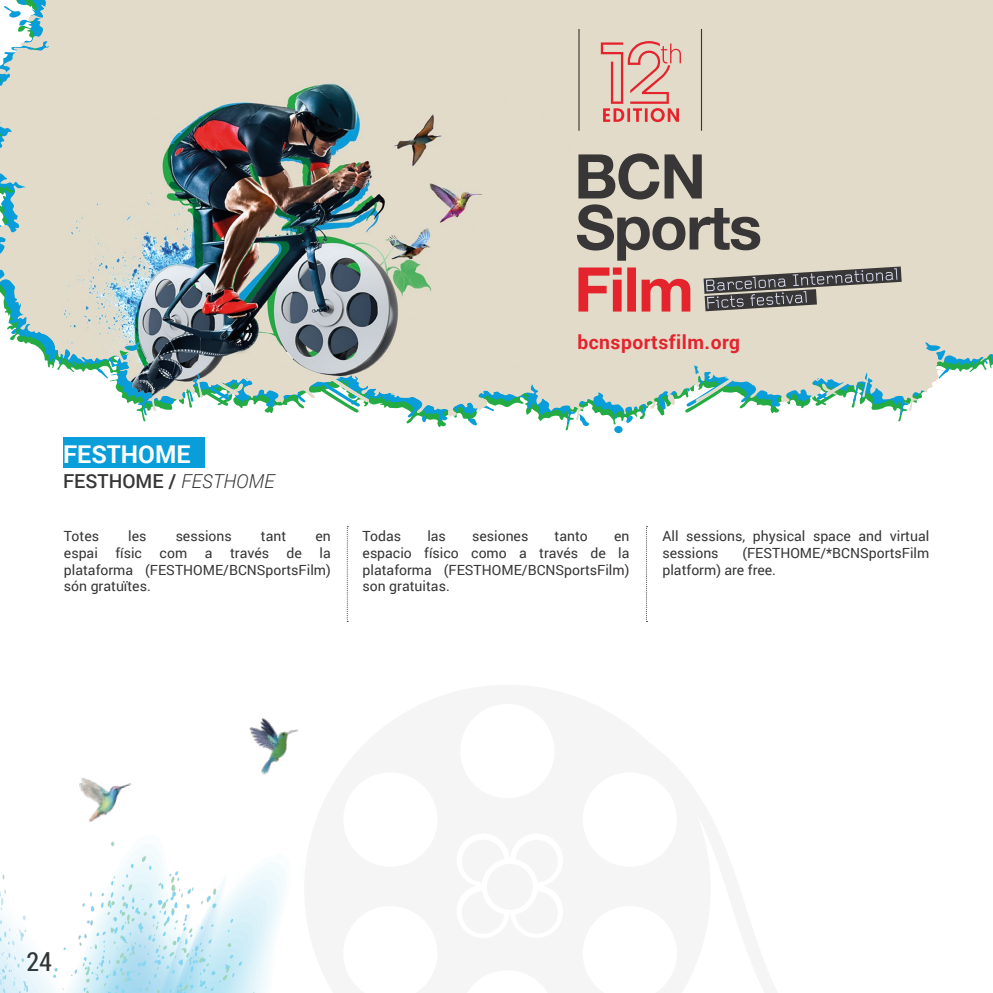
<style>
.page{position:relative;width:993px;height:993px;background:#fff}
.page>*{position:absolute;margin:0;border:0;box-sizing:border-box;transform-origin:0 0}
.t1{font:26.25px "Roboto Condensed";color:#323334}
.t2{font:700 24.5px "Roboto";color:#fff}
.t3{font:700 19.25px "Roboto";letter-spacing:.025em;color:#e5232d}
.t4{font:500 19.25px "Roboto";color:#373536}
.t5{font:14px/16.8px "Roboto";color:#373536;text-align:justify}
.s1{font-weight:300;font-style:italic}
</style>
<div class="page">
<svg style="left:0;top:0;width:992px;height:424px;background:#c4c3b6"></svg>
<div style="left:614px;top:426px;width:8px;height:7px;background:#099dd9;border-radius:50%"></div>
<svg style="left:625px;top:415px;width:7px;height:8px"></svg>
<svg style="left:578px;top:413px;width:11px;height:13px"></svg>
<svg style="left:466px;top:398px;width:28px;height:13px"></svg>
<svg style="left:468px;top:418px;width:9px;height:7px"></svg>
<svg style="left:422px;top:415px;width:4px;height:7px"></svg>
<svg style="left:0;top:0;width:28px;height:184px"></svg>
<img style="left:28px;top:0;width:110px;height:391px">
<svg style="left:347px;top:526px;width:1px;height:95px"></svg>
<svg style="left:646px;top:526px;width:1px;height:94px"></svg>
<div style="left:63px;top:437px;width:142px;height:30px;background:#099dd9"></div>
<hr style="left:992px;top:0;width:1px;height:992px;background:#d5daee">
<div style="left:486px;top:863px;width:46px;height:46px;background:#f5f5f5;border-radius:50%"></div>
<div style="left:515px;top:839px;width:42px;height:43px;background:#f5f5f5;border-radius:21px"></div>
<div style="left:515px;top:890px;width:42px;height:43px;background:#f5f5f5;border-radius:21px"></div>
<img style="left:0;top:841px;width:286px;height:151px">
<img style="left:79px;top:718px;width:220px;height:104px">
<h3 class="t3" style="left:577px;top:328px;width:164px">bcnsportsfilm.org</h3>
<h2 class="t2" style="left:63px;top:436px;width:129px">FESTHOME</h2>
<h3 class="t4" style="left:63px;top:467px;width:213px">FESTHOME / <span class="s1">FESTHOME</span></h3>
<p class="t5" style="left:64px;top:527px;width:37px">Totes</p>
<p class="t5" style="left:128px;top:527px;width:20px">les</p>
<p class="t5" style="left:176px;top:527px;width:58px">sessions</p>
<p class="t5" style="left:261px;top:527px;width:27px">tant</p>
<p class="t5" style="left:315px;top:527px;width:17px">en</p>
<p class="t5" style="left:64px;top:543px;width:35px">espai</p>
<p class="t5" style="left:115px;top:543px;width:28px">físic</p>
<p class="t5" style="left:160px;top:543px;width:29px">com</p>
<p class="t5" style="left:205px;top:543px;width:9px">a</p>
<p class="t5" style="left:230px;top:543px;width:40px">través</p>
<p class="t5" style="left:286px;top:543px;width:17px">de</p>
<p class="t5" style="left:64px;top:543px;width:268px;text-indent:255px">la plataforma (FESTHOME/BCNSportsFilm) són gratuïtes.</p>
<p class="t5" style="left:362px;top:527px;width:40px">Todas</p>
<p class="t5" style="left:427px;top:527px;width:20px">las</p>
<p class="t5" style="left:472px;top:527px;width:58px">sesiones</p>
<p class="t5" style="left:554px;top:527px;width:35px">tanto</p>
<p class="t5" style="left:362px;top:527px;width:268px;text-indent:251px">en espacio físico como a través de la plataforma (FESTHOME/BCNSportsFilm) son gratuitas.</p>
<p class="t5" style="left:662px;top:527px;width:268px">All sessions, physical space and virtual sessions</p>
<p class="t5" style="left:662px;top:543px;width:268px;text-indent:80px">(FESTHOME/*BCNSportsFilm platform) are free.</p>
<h1 class="t1" style="left:26px;top:942px;width:27px">24</h1>
</div>
